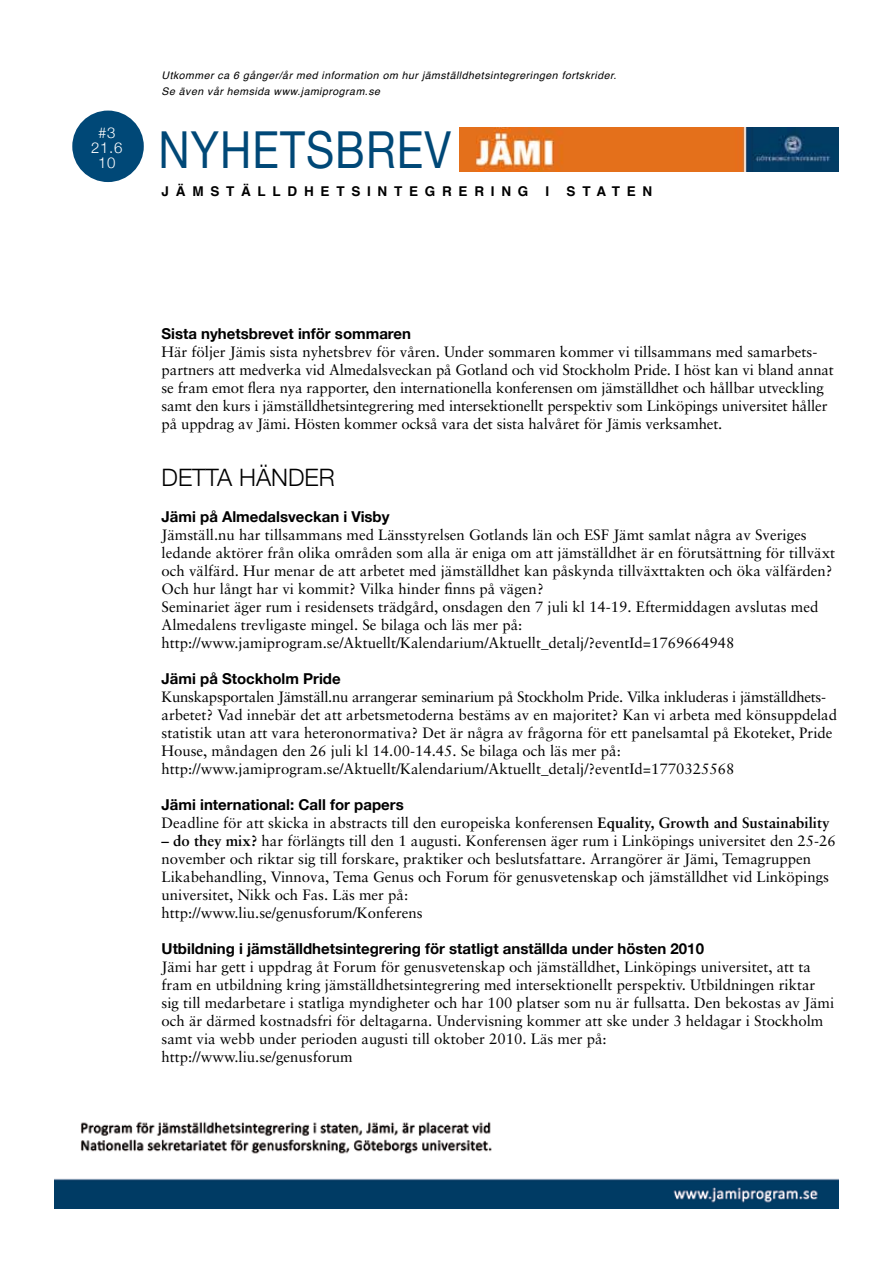
<style>
.page{position:relative;width:893px;height:1263px;background:#fff}
.page>*{position:absolute;margin:0;border:0;box-sizing:border-box;transform-origin:0 0}
.t1{font:51px "Helvetica Neue";letter-spacing:.025em;color:#004877;scale:.85 1}
.t2{font:300 24px "Helvetica Neue";color:#000}
.t3{font:15px/18px "Sabon";color:#000}
.t4{font:700 15px "Helvetica Neue";color:#000}
.t5{font:300 15px/15px "Helvetica Neue";color:#fff;text-align:center}
.t6{font:700 13.5px "Helvetica";letter-spacing:.5em;color:#000}
.t7{font:italic 10.5px/16.5px "Helvetica";letter-spacing:.05em;color:#000}
.s1{font-weight:700}
</style>
<div class="page">
<img style="left:459px;top:127px;width:380px;height:45px">
<div style="left:72px;top:111px;width:72px;height:71px;background:#004877;border-radius:50%"></div>
<img style="left:54px;top:1121px;width:785px;height:87px">
<p class="t5" style="left:91px;top:125px;width:33px">#3<br>21.6<br>10</p>
<p class="t7" style="left:162px;top:67px;width:456px">Utkommer ca 6 gånger/år med information om hur jämställdhetsintegreringen fortskrider.<br>Se även vår hemsida www.jamiprogram.se</p>
<h1 class="t1" style="left:159px;top:120px;width:345px">NYHETSBREV</h1>
<p class="t6" style="left:162px;top:180px;width:368px">JÄMSTÄLLDHETSINTEGRERING</p>
<p class="t6" style="left:546px;top:180px;width:5px">I</p>
<p class="t6" style="left:567px;top:180px;width:87px">STATEN</p>
<p class="t4" style="left:162px;top:324px;width:251px">Sista nyhetsbrevet inför sommaren</p>
<p class="t3" style="left:162px;top:342px;width:674px">Här följer Jämis sista nyhetsbrev för våren. Under sommaren kommer vi tillsammans med samarbets&shy;partners att medverka vid Almedalsveckan på Gotland och vid Stockholm Pride. I höst kan vi bland annat se fram emot flera nya rapporter, den internationella konferensen om jämställdhet och hållbar utveckling samt den kurs i jämställdhetsintegrering med intersektionellt perspektiv som Linköpings universitet håller på uppdrag av Jämi. Hösten kommer också vara det sista halvåret för Jämis verksamhet.</p>
<h2 class="t2" style="left:162px;top:463px;width:175px">DETTA HÄNDER</h2>
<p class="t4" style="left:162px;top:508px;width:229px">Jämi på Almedalsveckan i Visby</p>
<p class="t3" style="left:162px;top:526px;width:675px">Jämställ.nu har tillsammans med Länsstyrelsen Gotlands län och ESF Jämt samlat några av Sveriges ledande aktörer från olika områden som alla är eniga om att jämställdhet är en förutsättning för tillväxt och välfärd. Hur menar de att arbetet med jämställdhet kan påskynda tillväxttakten och öka välfärden?<br>Och hur långt har vi kommit? Vilka hinder finns på vägen?<br>Seminariet äger rum i residensets trädgård, onsdagen den 7 juli kl 14-19. Eftermiddagen avslutas med Almedalens trevligaste mingel. Se bilaga och läs mer på: http://www.jamiprogram.se/Aktuellt/Kalendarium/Aktuellt_detalj/?eventId=1769664948</p>
<p class="t4" style="left:162px;top:670px;width:181px">Jämi på Stockholm Pride</p>
<p class="t3" style="left:162px;top:688px;width:677px">Kunskapsportalen Jämställ.nu arrangerar seminarium på Stockholm Pride. Vilka inkluderas i jämställdhets&shy;arbetet? Vad innebär det att arbetsmetoderna bestäms av en majoritet? Kan vi arbeta med könsuppdelad statistik utan att vara heteronormativa? Det är några av frågorna för ett panelsamtal på Ekoteket, Pride House, måndagen den 26 juli kl 14.00-14.45. Se bilaga och läs mer på: http://www.jamiprogram.se/Aktuellt/Kalendarium/Aktuellt_detalj/?eventId=1770325568</p>
<p class="t4" style="left:162px;top:796px;width:244px">Jämi international: Call for papers</p>
<p class="t3" style="left:162px;top:814px;width:669px">Deadline för att skicka in abstracts till den europeiska konferensen <span class="s1">Equality, Growth and Sustainability</span></p>
<p class="t3" style="left:162px;top:832px;width:676px"><span class="s1">– do they mix?</span> har förlängts till den 1 augusti. Konferensen äger rum i Linköpings universitet den 25-26 november och riktar sig till forskare, praktiker och beslutsfattare. Arrangörer är Jämi, Temagruppen Likabehandling, Vinnova, Tema Genus och Forum för genusvetenskap och jämställdhet vid Linköpings universitet, Nikk och Fas. Läs mer på:<br>http://www.liu.se/genusforum/Konferens</p>
<p class="t4" style="left:162px;top:940px;width:544px">Utbildning i jämställdhetsintegrering för statligt anställda under hösten 2010</p>
<p class="t3" style="left:162px;top:958px;width:674px">Jämi har gett i uppdrag åt Forum för genusvetenskap och jämställdhet, Linköpings universitet, att ta fram en utbildning kring jämställdhetsintegrering med intersektionellt perspektiv. Utbildningen riktar sig till medarbetare i statliga myndigheter och har 100 platser som nu är fullsatta. Den bekostas av Jämi och är därmed kostnadsfri för deltagarna. Undervisning kommer att ske under 3 heldagar i Stockholm samt via webb under perioden augusti till oktober 2010. Läs mer på:<br>http://www.liu.se/genusforum</p>
</div>
